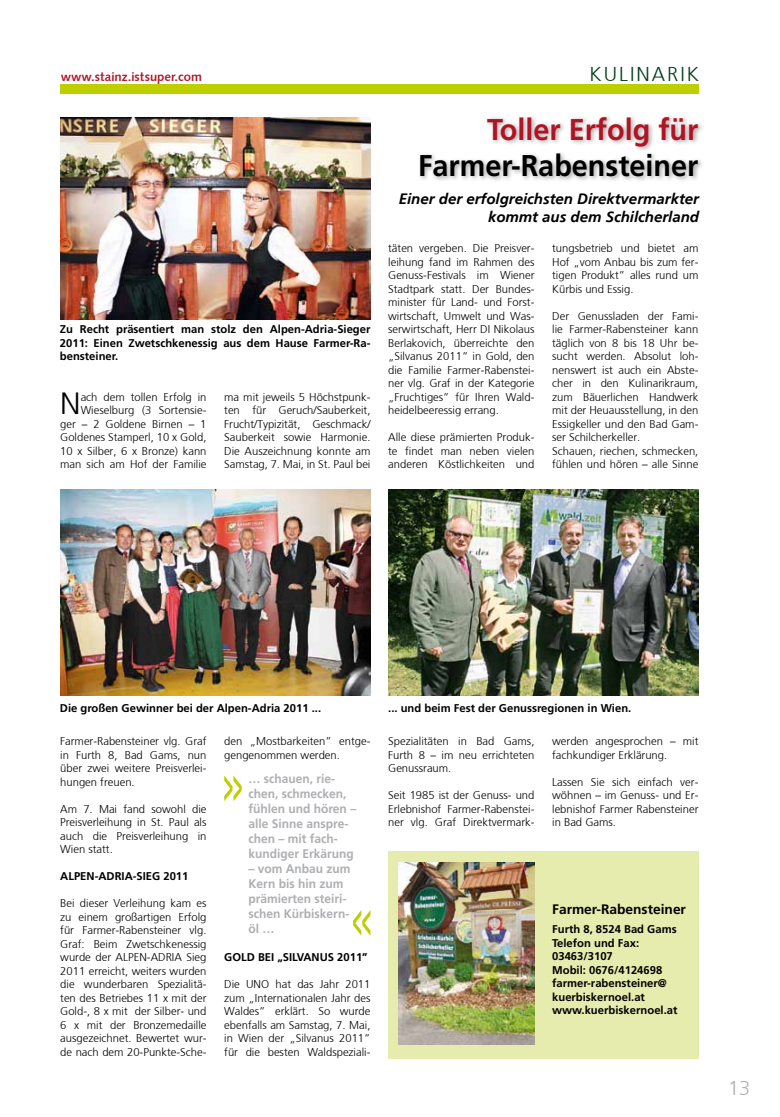
<style>
.page{position:relative;width:780px;height:1117px;background:#fff}
.page>*{position:absolute;margin:0;border:0;box-sizing:border-box;transform-origin:0 0}
.t1{font:300 30.62px "Frutiger";color:#000}
.t2{font:700 30px "Frutiger";color:#000;scale:.96 1}
.t3{font:700 30px "Frutiger";color:#b01424;scale:.96 1}
.t4{font:300 20px "Frutiger";letter-spacing:.1em;color:#003f1b}
.t5{font:300 20px "Frutiger";color:#aeafb2}
.t6{font:italic 700 15px/18px "Frutiger";color:#000;text-align:right}
.t7{font:700 13.75px "Frutiger";color:#000}
.t8{font:700 12.5px/15px "Frutiger";color:#aeafb2;scale:.96 1}
.t9{font:12.5px "Humanist 531 BT Bold A";color:#b01424}
.t10{font:300 11.25px/13.5px "Frutiger";color:#000;text-align:justify}
.t11{font:700 11.25px/13.5px "Frutiger";color:#000;text-align:justify}
</style>
<div class="page">
<div style="left:388px;top:850px;width:310px;height:207px;background:#e6ecad"></div>
<div style="left:61px;top:84px;width:638px;height:10px;background:#bdcf00"></div>
<img style="left:60px;top:117px;width:310px;height:202px">
<img style="left:398px;top:862px;width:136px;height:182px">
<img style="left:388px;top:490px;width:310px;height:205px">
<div style="left:418px;top:114px;width:286px;height:68px;background:#000;opacity:.35"></div>
<img style="left:60px;top:490px;width:310px;height:205px">
<svg style="left:224px;top:775px;width:18px;height:26px"></svg>
<svg style="left:353px;top:910px;width:17px;height:25px"></svg>
<p class="t9" style="left:61px;top:69px;width:143px">www.stainz.istsuper.com</p>
<h3 class="t4" style="left:589px;top:63px;width:111px">KULINARIK</h3>
<p class="t11" style="left:60px;top:322px;width:312px">Zu Recht präsentiert man stolz den Alpen-Adria-Sieger 2011: Einen Zwetschkenessig aus dem Hause Farmer-Ra&shy;bensteiner.</p>
<p class="t10" style="left:60px;top:390px;width:148px;text-align:right">ach dem tollen Erfolg in<br>Wieselburg (3 Sortensie-<br>ger – 2 Goldene Birnen – 1<br>Goldenes Stamperl, 10 x Gold,<br>10 x Silber, 6 x Bronze) kann man sich am Hof der Familie</p>
<p class="t10" style="left:224px;top:390px;width:148px">ma mit jeweils 5 Höchstpunk&shy;ten für Geruch/Sauberkeit, Frucht/Typizität, Geschmack/ Sauberkeit sowie Harmonie.<br>Die Auszeichnung konnte am Samstag, 7. Mai, in St. Paul bei</p>
<h1 class="t1" style="left:60px;top:386px;width:22px">N</h1>
<h2 class="t3" style="left:487px;top:111px;width:222px">Toller Erfolg für</h2>
<h2 class="t2" style="left:418px;top:147px;width:293px">Farmer-Rabensteiner</h2>
<h3 class="t6" style="left:399px;top:190px;width:302px">Einer der erfolgreichsten Direktvermarkter kommt aus dem Schilcherland</h3>
<p class="t10" style="left:388px;top:242px;width:148px">täten vergeben. Die Preisver&shy;leihung fand im Rahmen des Genuss-Festivals im Wiener Stadtpark statt. Der Bundes&shy;minister für Land- und Forst&shy;wirtschaft, Umwelt und Was&shy;serwirtschaft, Herr DI Nikolaus Berlakovich, überreichte den „Silvanus 2011” in Gold, den die Familie Farmer-Rabenstei&shy;ner vlg. Graf in der Kategorie „Fruchtiges” für Ihren Wald&shy;heidelbeeressig errang.</p>
<p class="t10" style="left:388px;top:431px;width:148px">Alle diese prämierten Produk&shy;te findet man neben vielen anderen Köstlichkeiten und</p>
<p class="t10" style="left:552px;top:242px;width:148px">tungsbetrieb und bietet am Hof „vom Anbau bis zum fer&shy;tigen Produkt” alles rund um Kürbis und Essig.</p>
<p class="t10" style="left:552px;top:309px;width:148px;text-align:left">Der Genussladen der Fami&shy;lie Farmer-Rabensteiner kann täglich von 8 bis 18 Uhr be&shy;sucht werden. Absolut loh&shy;nenswert ist auch ein Abste&shy;cher in den Kulinarikraum, zum Bäuerlichen Handwerk mit der Heuausstellung, in den<br>Essigkeller und den Bad Gam&shy;ser Schilcherkeller.<br>Schauen, riechen, schmecken, fühlen und hören – alle Sinne</p>
<p class="t11" style="left:60px;top:701px;width:263px">Die großen Gewinner bei der Alpen-Adria 2011 ...</p>
<p class="t10" style="left:60px;top:734px;width:148px">Farmer-Rabensteiner vlg. Graf in Furth 8, Bad Gams, nun über zwei weitere Preisverlei&shy;hungen freuen.</p>
<p class="t10" style="left:60px;top:802px;width:148px">Am 7. Mai fand sowohl die Preisverleihung in St. Paul als auch die Preisverleihung in Wien statt.</p>
<p class="t11" style="left:60px;top:869px;width:130px">ALPEN-ADRIA-SIEG 2011</p>
<p class="t10" style="left:60px;top:896px;width:148px">Bei dieser Verleihung kam es zu einem großartigen Erfolg für Farmer-Rabensteiner vlg.<br>Graf: Beim Zwetschkenessig wurde der ALPEN-ADRIA Sieg 2011 erreicht, weiters wurden die wunderbaren Spezialitä&shy;ten des Betriebes 11 x mit der Gold-, 8 x mit der Silber- und 6 x mit der Bronzemedaille ausgezeichnet. Bewertet wur&shy;de nach dem 20-Punkte-Sche-</p>
<p class="t10" style="left:224px;top:734px;width:148px">den „Mostbarkeiten” entge&shy;gengenommen werden.</p>
<p class="t8" style="left:248px;top:771px;width:114px">… schauen, rie&shy;chen, schmecken, fühlen und hören – alle Sinne anspre&shy;chen – mit fach&shy;kundiger Erkärung</p>
<p class="t8" style="left:248px;top:861px;width:108px">– vom Anbau zum<br>Kern bis hin zum prämierten steiri&shy;schen Kürbiskern&shy;öl …</p>
<p class="t11" style="left:224px;top:950px;width:145px">GOLD BEI „SILVANUS 2011”</p>
<p class="t10" style="left:224px;top:977px;width:148px">Die UNO hat das Jahr 2011 zum „Internationalen Jahr des Waldes” erklärt. So wurde ebenfalls am Samstag, 7. Mai, in Wien der „Silvanus 2011” für die besten Waldspeziali-</p>
<p class="t11" style="left:388px;top:701px;width:244px">... und beim Fest der Genussregionen in Wien.</p>
<p class="t10" style="left:388px;top:734px;width:148px">Spezialitäten in Bad Gams, Furth 8 – im neu errichteten Genussraum.</p>
<p class="t10" style="left:388px;top:788px;width:148px">Seit 1985 ist der Genuss- und Erlebnishof Farmer-Rabenstei&shy;ner vlg. Graf Direktvermark-</p>
<p class="t10" style="left:552px;top:734px;width:148px">werden angesprochen – mit fachkundiger Erklärung.</p>
<p class="t10" style="left:552px;top:775px;width:148px">Lassen Sie sich einfach ver&shy;wöhnen – im Genuss- und Er&shy;lebnishof Farmer Rabensteiner in Bad Gams.</p>
<p class="t7" style="left:552px;top:900px;width:135px">Farmer-Rabensteiner</p>
<p class="t11" style="left:552px;top:922px;width:127px;text-align:left">Furth 8, 8524 Bad Gams<br>Telefon und Fax:<br>03463/3107<br>Mobil: 0676/4124698 farmer-rabensteiner@ kuerbiskernoel.at www.kuerbiskernoel.at</p>
<h3 class="t5" style="left:728px;top:1076px;width:24px">13</h3>
</div>
